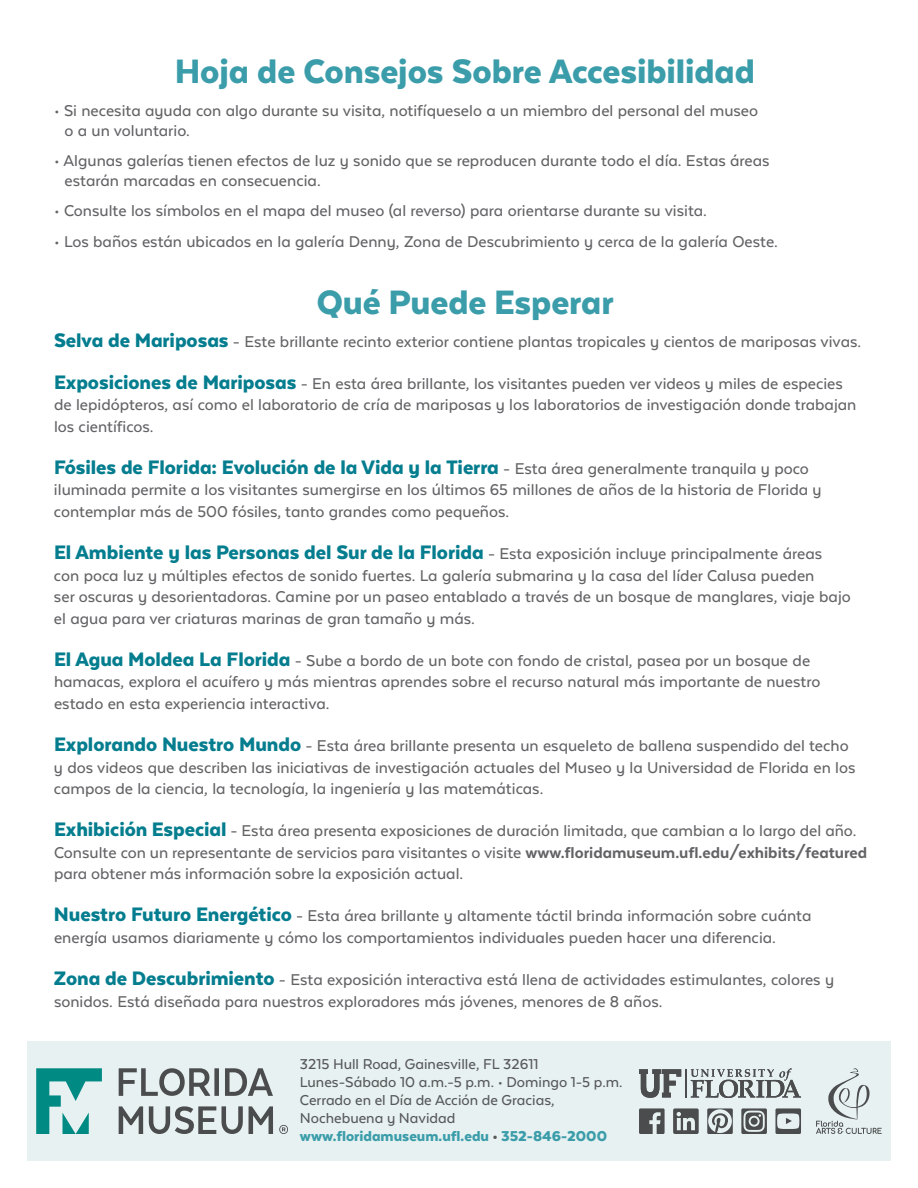
<style>
.page{position:relative;width:918px;height:1188px;background:#fff}
.page>*{position:absolute;margin:0;border:0;box-sizing:border-box;transform-origin:0 0}
.t1{font:900 39px "Texta Alt";letter-spacing:-.005em;color:#3b9daa}
.t2{font:900 22.5px "Texta Alt";letter-spacing:-.005em;color:#047d8f}
.t3{font:500 18px/21.6px "Texta Alt";color:#636366}
.t4{font:500 16.5px/18px "Texta Alt";color:#57585a}
.s1{font-weight:900;font-size:22.5px;color:#047d8f}
.s2{font-weight:500;font-size:18px;color:#636366}
.s3{font-weight:800}
.s4{font-weight:900;color:#3b9daa}
.s5{font-weight:900}
</style>
<div class="page">
<div style="left:27px;top:1041px;width:864px;height:120px;background:#e7f1f1"></div>
<svg style="left:36px;top:1068px;width:66px;height:66px"></svg>
<svg style="left:249px;top:1106px;width:24px;height:28px"></svg>
<svg style="left:222px;top:1106px;width:21px;height:28px"></svg>
<svg style="left:149px;top:1106px;width:67px;height:28px"></svg>
<svg style="left:119px;top:1106px;width:24px;height:28px"></svg>
<svg style="left:119px;top:1068px;width:154px;height:28px"></svg>
<svg style="left:279px;top:1125px;width:9px;height:9px"></svg>
<svg style="left:639px;top:1068px;width:162px;height:30px"></svg>
<svg style="left:816px;top:1068px;width:66px;height:66px"></svg>
<svg style="left:775px;top:1108px;width:26px;height:26px"></svg>
<svg style="left:707px;top:1108px;width:26px;height:26px"></svg>
<svg style="left:639px;top:1108px;width:26px;height:26px"></svg>
<svg style="left:741px;top:1108px;width:26px;height:26px"></svg>
<svg style="left:673px;top:1108px;width:26px;height:26px"></svg>
<h1 class="t1" style="left:175px;top:51px;width:581px">Hoja de Consejos Sobre Accesibilidad</h1>
<p class="t3" style="left:64px;top:101px;width:695px;line-height:19.5px;text-indent:-10px">• Si necesita ayuda con algo durante su visita, notifíqueselo a un miembro del personal del museo o a un voluntario.</p>
<p class="t3" style="left:64px;top:151px;width:707px;line-height:19.5px;text-indent:-10px">• Algunas galerías tienen efectos de luz y sonido que se reproducen durante todo el día. Estas áreas estarán marcadas en consecuencia.</p>
<p class="t3" style="left:54px;top:200px;width:655px">• Consulte los símbolos en el mapa del museo (al reverso) para orientarse durante su visita.</p>
<p class="t3" style="left:54px;top:231px;width:725px">• Los baños están ubicados en la galería Denny, Zona de Descubrimiento y cerca de la galería Oeste.</p>
<h1 class="t1" style="left:317px;top:282px;width:298px">Qué Puede Esperar</h1>
<p class="t3" style="left:54px;top:330px;width:809px"><span class="s1">Selva de Mariposas</span> - Este brillante recinto exterior contiene plantas tropicales y cientos de mariposas vivas.</p>
<p class="t3" style="left:54px;top:372px;width:804px"><span class="s1">Exposiciones de Mariposas</span> - En esta área brillante, los visitantes pueden ver videos y miles de especies de lepidópteros, así como el laboratorio de cría de mariposas y los laboratorios de investigación donde trabajan los científicos.</p>
<p class="t2" style="left:54px;top:455px;width:756px">Fósiles de Florida: Evolución de la Vida y la Tierra <span class="s2">- Esta área generalmente tranquila y poco</span></p>
<p class="t3" style="left:54px;top:479px;width:769px">iluminada permite a los visitantes sumergirse en los últimos 65 millones de años de la historia de Florida y contemplar más de 500 fósiles, tanto grandes como pequeños.</p>
<p class="t3" style="left:54px;top:543px;width:798px"><span class="s1">El Ambiente y las Personas del Sur de la Florida</span> - Esta exposición incluye principalmente áreas con poca luz y múltiples efectos de sonido fuertes. La galería submarina y la casa del líder Calusa pueden<br>ser oscuras y desorientadoras. Camine por un paseo entablado a través de un bosque de manglares, viaje bajo el agua para ver criaturas marinas de gran tamaño y más.</p>
<p class="t3" style="left:54px;top:649px;width:768px"><span class="s1">El Agua Moldea La Florida</span> - Sube a bordo de un bote con fondo de cristal, pasea por un bosque de hamacas, explora el acuífero y más mientras aprendes sobre el recurso natural más importante de nuestro estado en esta experiencia interactiva.</p>
<p class="t3" style="left:54px;top:735px;width:803px"><span class="s1">Explorando Nuestro Mundo</span> - Esta área brillante presenta un esqueleto de ballena suspendido del techo y dos videos que describen las iniciativas de investigación actuales del Museo y la Universidad de Florida en los campos de la ciencia, la tecnología, la ingeniería y las matemáticas.</p>
<p class="t3" style="left:54px;top:820px;width:815px"><span class="s1">Exhibición Especial</span> - Esta área presenta exposiciones de duración limitada, que cambian a lo largo del año.<br>Consulte con un representante de servicios para visitantes o visite <span class="s3">www.floridamuseum.ufl.edu/exhibits/featured </span>para obtener más información sobre la exposición actual.</p>
<p class="t3" style="left:54px;top:905px;width:759px"><span class="s1">Nuestro Futuro Energético</span> - Esta área brillante y altamente táctil brinda información sobre cuánta energía usamos diariamente y cómo los comportamientos individuales pueden hacer una diferencia.</p>
<p class="t3" style="left:54px;top:969px;width:782px"><span class="s1">Zona de Descubrimiento</span> - Esta exposición interactiva está llena de actividades estimulantes, colores y sonidos. Está diseñada para nuestros exploradores más jóvenes, menores de 8 años.</p>
<p class="t4" style="left:300px;top:1055px;width:324px">3215 Hull Road, Gainesville, FL 32611<br>Lunes-Sábado 10 a.m.-5 p.m. • Domingo 1-5 p.m.<br>Cerrado en el Día de Acción de Gracias, Nochebuena y Navidad <span class="s4">www.floridamuseum.ufl.edu</span> <span class="s5">•</span> <span class="s4">352-846-2000</span></p>
</div>
